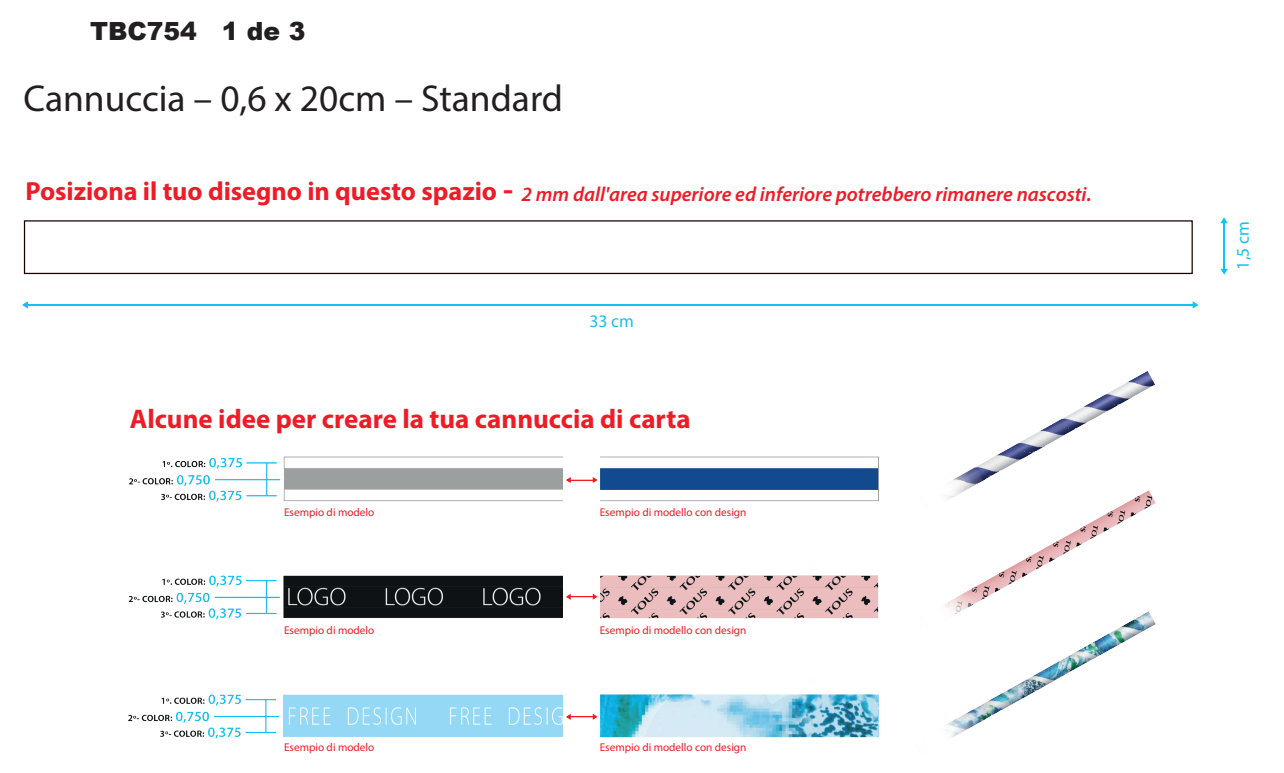
<style>
.page{position:relative;width:1284px;height:773px;background:#fff}
.page>*{position:absolute;margin:0;border:0;box-sizing:border-box;transform-origin:0 0}
.t1{font:37.5px "Myriad Pro";color:#231f20}
.t2{font:700 27px "Myriad Pro";color:#ee1c26}
.t3{font:900 25px "Arial";color:#231f20}
.t4{font:italic 600 20.38px "Myriad Pro";color:#ee1c26}
.t5{font:17.75px "Myriad Pro";color:#15c0f2}
.t6{font:11.25px "Myriad Pro";color:#ee1d23}
.s1{font-weight:700;font-style:normal;font-size:26.25px}
.s2{font-weight:700;font-style:normal;font-size:31.25px}
</style>
<div class="page">
<img style="left:952px;top:371px;width:204px;height:132px">
<img style="left:945px;top:490px;width:210px;height:121px">
<img style="left:946px;top:611px;width:209px;height:127px">
<img style="left:129px;top:456px;width:750px;height:282px">
<svg style="left:565px;top:476px;width:34px;height:8px"></svg>
<svg style="left:565px;top:592px;width:34px;height:9px"></svg>
<svg style="left:565px;top:712px;width:34px;height:9px"></svg>
<div style="left:24px;top:220px;width:1169px;height:54px;background:#fff;border:1px solid #170000"></div>
<svg style="left:22px;top:301px;width:1176px;height:7px"></svg>
<svg style="left:1220px;top:217px;width:8px;height:58px"></svg>
<h3 class="t3" style="left:90px;top:13px;width:217px">TBC754 1 de 3</h3>
<h1 class="t1" style="left:24px;top:75px;width:541px">Cannuccia – 0,6 x 20cm – Standard</h1>
<h3 class="t4" style="left:25px;top:181px;width:1068px"><span class="s1">Posiziona il tuo disegno in questo spazio</span> <span class="s2">-</span> 2 mm dall'area superiore ed inferiore potrebbero rimanere nascosti.</h3>
<h3 class="t5" style="left:589px;top:310px;width:46px">33 cm</h3>
<h2 class="t2" style="left:130px;top:401px;width:562px">Alcune idee per creare la tua cannuccia di carta</h2>
<p class="t6" style="left:284px;top:505px;width:92px">Esempio di modelo</p>
<p class="t6" style="left:600px;top:505px;width:148px">Esempio di modello con design</p>
<p class="t6" style="left:284px;top:623px;width:92px">Esempio di modelo</p>
<p class="t6" style="left:600px;top:623px;width:148px">Esempio di modello con design</p>
<p class="t6" style="left:284px;top:740px;width:92px">Esempio di modelo</p>
<p class="t6" style="left:600px;top:740px;width:148px">Esempio di modello con design</p>
<h3 class="t5" style="left:1232px;top:269px;width:50px;rotate:-90deg">1,5 cm</h3>
</div>
